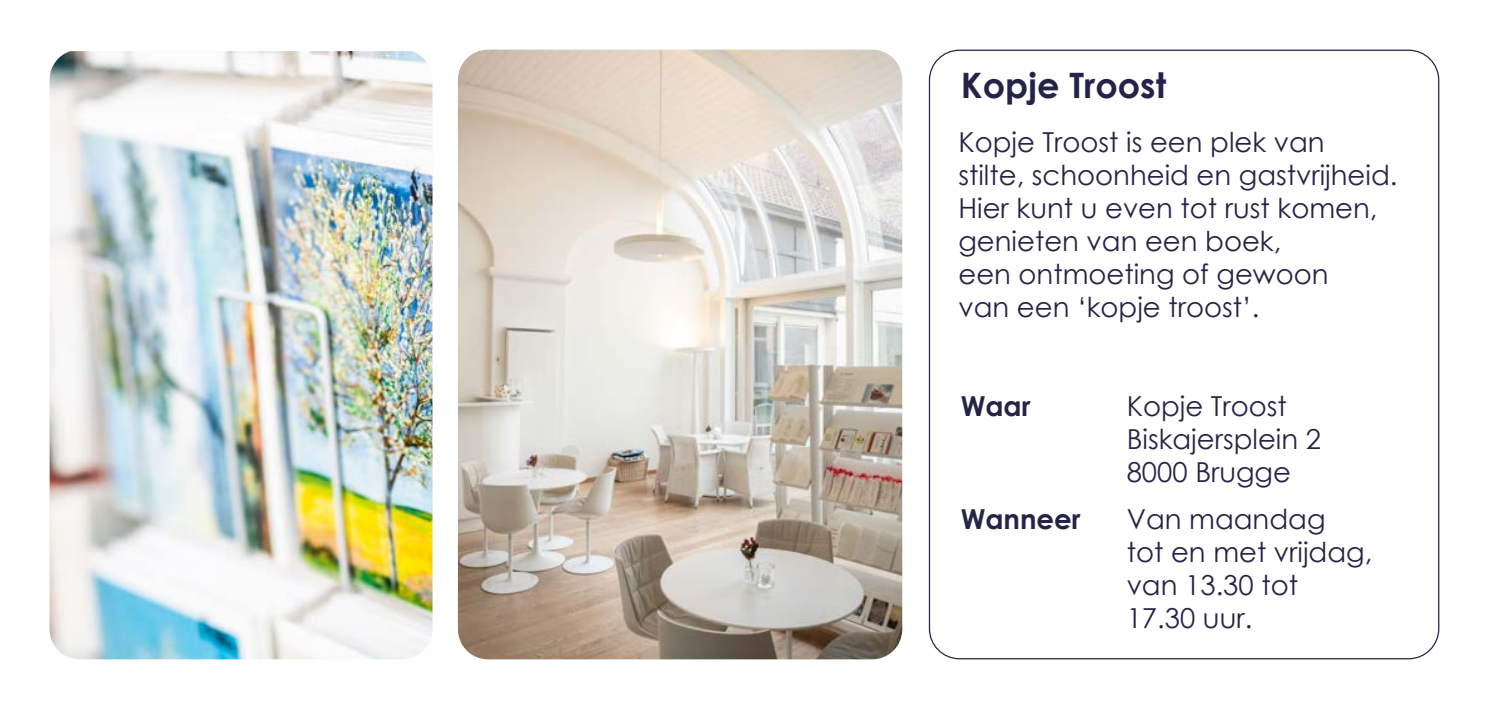
<style>
.page{position:relative;width:1489px;height:709px;background:#fff}
.page>*{position:absolute;margin:0;border:0;box-sizing:border-box;transform-origin:0 0}
.t1{font:700 35px "Century Gothic";color:#252448}
.t2{font:27.5px/33px "Century Gothic";color:#252448}
.t3{font:700 27.5px "Century Gothic";color:#252448}
</style>
<div class="page">
<img style="left:458px;top:50px;width:444px;height:609px">
<img style="left:50px;top:51px;width:382px;height:608px">
<p class="t1" style="left:960px;top:58px;width:207px">Kopje Troost</p>
<p class="t2" style="left:958px;top:125px;width:440px">Kopje Troost is een plek van<br>stilte, schoonheid en gastvrijheid.<br>Hier kunt u even tot rust komen, genieten van een boek,<br>een ontmoeting of gewoon<br>van een ‘kopje troost’.</p>
<p class="t3" style="left:960px;top:385px;width:71px">Waar</p>
<p class="t2" style="left:1126px;top:389px;width:196px">Kopje Troost<br>Biskajersplein 2<br>8000 Brugge</p>
<p class="t3" style="left:960px;top:498px;width:121px">Wanneer</p>
<p class="t2" style="left:1126px;top:502px;width:247px">Van maandag<br>tot en met vrijdag, van 13.30 tot<br>17.30 uur.</p>
</div>
